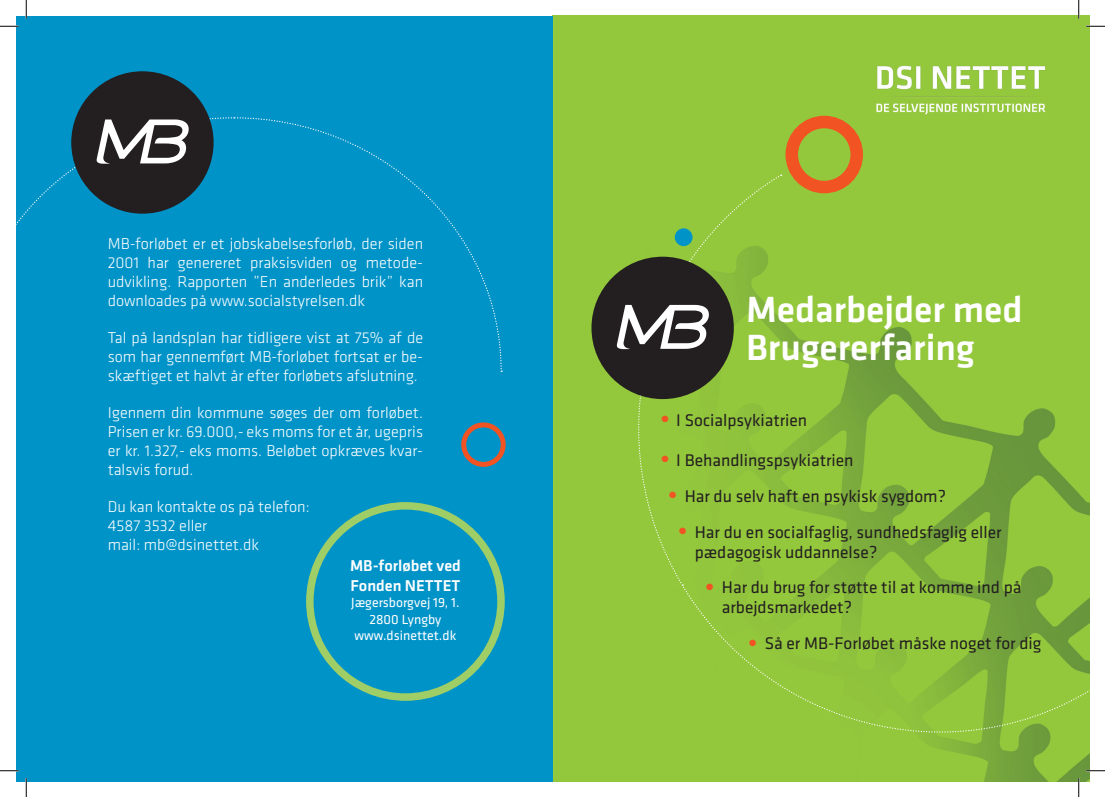
<style>
.page{position:relative;width:1105px;height:797px;background:#fff}
.page>*{position:absolute;margin:0;border:0;box-sizing:border-box;transform-origin:0 0}
.t1{font:500 37.75px/37.8px "Klavika";color:#fff}
.t2{font:17.5px/20px "Klavika";color:#231f20}
.t3{font:300 16.25px/18.8px "Klavika";color:#fff;text-align:justify}
.t4{font:500 16.25px/19.5px "Klavika";color:#fff}
.t5{font:13.75px/16.5px "Klavika";color:#fff;text-align:center}
</style>
<div class="page">
<img style="left:552px;top:16px;width:537px;height:765px">
<div style="left:16px;top:16px;width:536px;height:765px;background:#0093c8"></div>
<div style="left:785px;top:116px;width:78px;height:77px;border:12px solid #f15322;border-radius:50%"></div>
<svg style="left:234px;top:117px;width:268px;height:253px"></svg>
<div style="left:461px;top:422px;width:45px;height:45px;border:5px solid #f15322;border-radius:50%"></div>
<svg style="left:597px;top:175px;width:183px;height:410px;background:#92c63d"></svg>
<svg style="left:682px;top:585px;width:409px;height:188px;background:#8ec13d"></svg>
<div style="left:306px;top:502px;width:199px;height:198px;border:8px solid #9fce66;border-radius:50%"></div>
<div style="left:71px;top:71px;width:143px;height:143px;background:#231f20;border-radius:50%"></div>
<svg style="left:96px;top:119px;width:93px;height:45px"></svg>
<div style="left:591px;top:257px;width:143px;height:142px;background:#231f20;border-radius:50%"></div>
<svg style="left:616px;top:305px;width:93px;height:45px"></svg>
<svg style="left:0;top:25px;width:19px;height:2px"></svg>
<svg style="left:1086px;top:25px;width:19px;height:2px"></svg>
<svg style="left:0;top:770px;width:19px;height:1px"></svg>
<svg style="left:1086px;top:770px;width:19px;height:1px"></svg>
<svg style="left:25px;top:0;width:2px;height:19px"></svg>
<svg style="left:25px;top:778px;width:2px;height:19px"></svg>
<svg style="left:1078px;top:0;width:1px;height:19px"></svg>
<svg style="left:1078px;top:778px;width:1px;height:19px"></svg>
<p class="t3" style="left:108px;top:234px;width:317px">MB-forløbet er et jobskabelsesforløb, der siden 2001 har genereret praksisviden og metode&shy;udvikling. Rapporten ”En anderledes brik” kan downloades på www.socialstyrelsen.dk</p>
<p class="t3" style="left:108px;top:328px;width:317px">Tal på landsplan har tidligere vist at 75% af de som har gennemført MB-forløbet fortsat er be&shy;skæftiget et halvt år efter forløbets afslutning.</p>
<p class="t3" style="left:108px;top:403px;width:317px">Igennem din kommune søges der om forløbet.<br>Prisen er kr. 69.000,- eks moms for et år, ugepris er kr. 1.327,- eks moms. Beløbet opkræves kvar&shy;talsvis forud.</p>
<p class="t3" style="left:108px;top:497px;width:203px;text-align:left">Du kan kontakte os på telefon:<br>4587 3532 eller<br>mail: mb@dsinettet.dk</p>
<p class="t4" style="left:350px;top:555px;width:112px">MB-forløbet ved<br>Fonden NETTET</p>
<p class="t5" style="left:351px;top:594px;width:110px">Jægersborgvej 19, 1.<br>2800 Lyngby www.dsinettet.dk</p>
<h1 class="t1" style="left:746px;top:290px;width:278px">Medarbejder med<br>Brugererfaring</h1>
<p class="t2" style="left:661px;top:409px;width:147px"><sup>●</sup> I Socialpsykiatrien</p>
<p class="t2" style="left:661px;top:449px;width:194px"><sup>●</sup> I Behandlingspsykiatrien</p>
<p class="t2" style="left:669px;top:485px;width:278px"><sup>●</sup> Har du selv haft en psykisk sygdom?</p>
<p class="t2" style="left:695px;top:521px;width:308px;text-indent:-16px"><sup>●</sup> Har du en socialfaglig, sundhedsfaglig eller pædagogisk uddannelse?</p>
<p class="t2" style="left:722px;top:577px;width:301px;text-indent:-16px"><sup>●</sup> Har du brug for støtte til at komme ind på arbejdsmarkedet?</p>
<p class="t2" style="left:749px;top:633px;width:294px"><sup>●</sup> Så er MB-Forløbet måske noget for dig</p>
</div>
